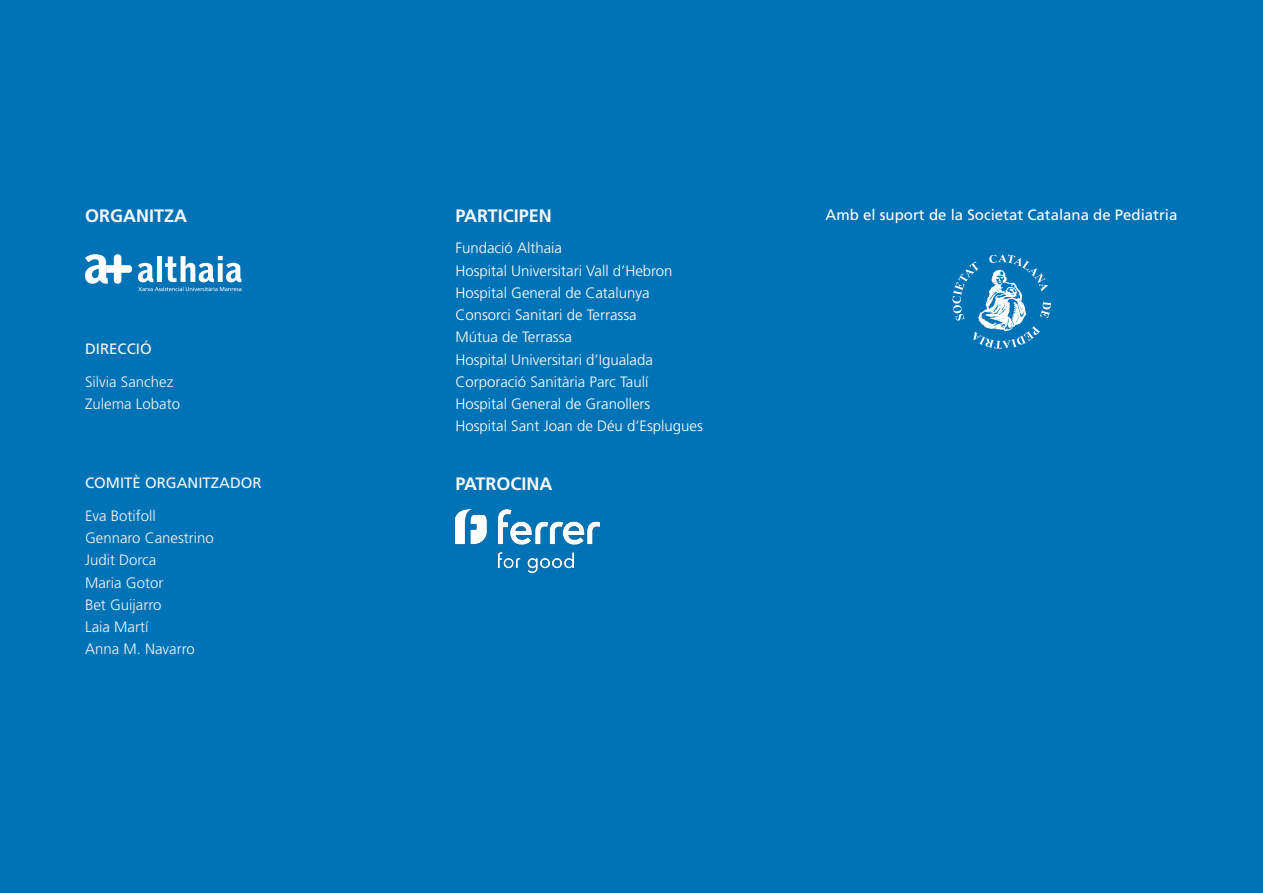
<style>
.page{position:relative;width:1263px;height:893px;background:#0072b6}
.page>*{position:absolute;margin:0;border:0;box-sizing:border-box;transform-origin:0 0}
.t1{font:700 18px "Frutiger LT Std";color:#f6f6f6}
.t2{font:300 15px/22.2px "Frutiger LT Std";color:#fff}
.t3{font:300 15px/22.2px "Frutiger LT Std";color:#f6f6f6}
.t4{font:15px "Frutiger LT Std";color:#fff}
.t5{font:15px "Frutiger LT Std";color:#f6f6f6}
</style>
<div class="page">
<svg style="left:952px;top:254px;width:99px;height:95px"></svg>
<svg style="left:85px;top:254px;width:47px;height:30px"></svg>
<svg style="left:138px;top:256px;width:103px;height:35px"></svg>
<img style="left:455px;top:509px;width:145px;height:63px">
<p class="t1" style="left:85px;top:205px;width:104px">ORGANITZA</p>
<p class="t1" style="left:455px;top:205px;width:98px">PARTICIPEN</p>
<p class="t5" style="left:85px;top:340px;width:68px">DIRECCIÓ</p>
<p class="t3" style="left:85px;top:371px;width:97px">Silvia Sanchez<br>Zulema Lobato</p>
<p class="t5" style="left:85px;top:474px;width:178px">COMITÈ ORGANITZADOR</p>
<p class="t3" style="left:85px;top:505px;width:130px">Eva Botifoll<br>Gennaro Canestrino<br>Judit Dorca<br>Maria Gotor<br>Bet Guijarro<br>Laia Martí<br>Anna M. Navarro</p>
<p class="t2" style="left:455px;top:237px;width:249px">Fundació Althaia<br>Hospital Universitari Vall d’Hebron<br>Hospital General de Catalunya<br>Consorci Sanitari de Terrassa<br>Mútua de Terrassa<br>Hospital Universitari d’Igualada<br>Corporació Sanitària Parc Taulí<br>Hospital General de Granollers<br>Hospital Sant Joan de Déu d’Esplugues</p>
<p class="t1" style="left:455px;top:473px;width:99px">PATROCINA</p>
<p class="t4" style="left:826px;top:205px;width:353px">Amb el suport de la Societat Catalana de Pediatria</p>
</div>
